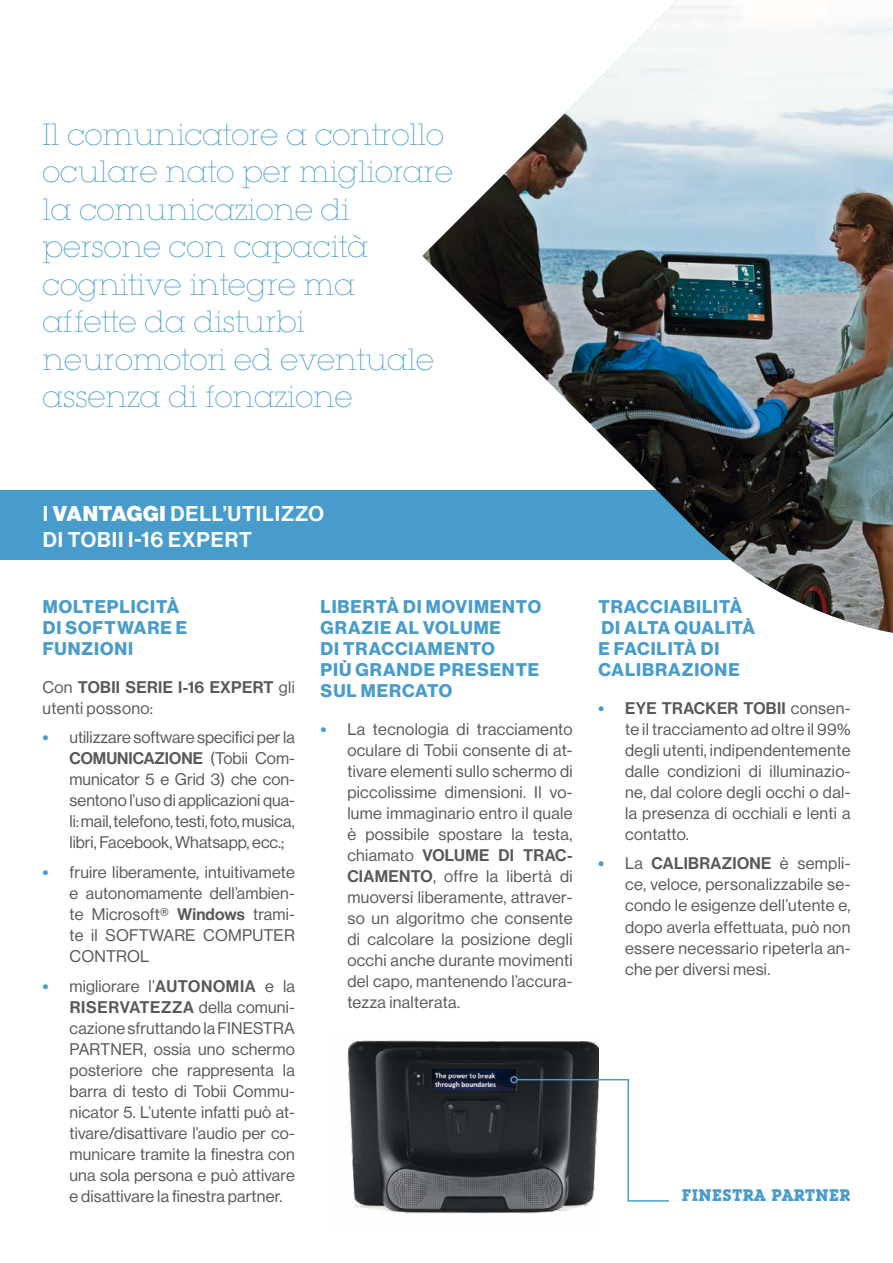
<style>
.page{position:relative;width:893px;height:1263px;background:#fff}
.page>*{position:absolute;margin:0;border:0;box-sizing:border-box;transform-origin:0 0}
.t1{font:200 30px/37.5px "Lubalin Graph Std";color:#479ccb}
.t2{font:21px/25.2px "Neue Haas Display Mediu";letter-spacing:.04em;color:#fff}
.t3{font:700 18px/21px "Neue Haas Display";letter-spacing:.05em;color:#479ccb}
.t4{font:16.5px/21px "Neue Haas Display";letter-spacing:.01em;color:#58585a;text-align:justify}
.t5{font:16.5px "Neue Haas Display Mediu";letter-spacing:.02em;color:#58585a}
.t6{font:16.5px "Neue Haas Display Mediu";letter-spacing:.04em;color:#58585a}
.t7{font:16.5px "Neue Haas Display Mediu";color:#58585a}
.t8{font:700 16.5px "Lubalin Graph IT Cby BT";letter-spacing:.02em;color:#479ccb}
.s1{font-family:"Neue Haas Display";font-weight:900}
.s2{font-family:"Neue Haas Display"}
.s3{font-weight:700;color:#479ccb}
.s4{font-family:"Neue Haas Display Mediu"}
.s5{font-family:"Neue Haas Display";font-weight:700;color:#479ccb}
</style>
<div class="page">
<div style="left:0;top:491px;width:893px;height:69px;background:#479ccb"></div>
<img style="left:422px;top:0;width:471px;height:633px">
<img style="left:347px;top:1040px;width:251px;height:174px">
<svg style="left:515px;top:1078px;width:154px;height:124px"></svg>
<div style="left:510px;top:1076px;width:8px;height:7px;border:2px solid #479ccb;border-radius:50%"></div>
<h1 class="t1" style="left:43px;top:116px;width:412px">Il comunicatore a controllo oculare nato per migliorare la comunicazione di persone con capacità cognitive integre ma affette da disturbi neuromotori ed eventuale assenza di fonazione</h1>
<p class="t2" style="left:43px;top:502px;width:282px">I <span class="s1">VANTAGGI</span> DELL’UTILIZZO<br>DI TOBII I-16 EXPERT</p>
<p class="t3" style="left:43px;top:596px;width:146px">MOLTEPLICITÀ<br>DI SOFTWARE E<br>FUNZIONI</p>
<p class="t5" style="left:43px;top:677px;width:254px"><span class="s2">Con</span> TOBII SERIE I-16 EXPERT <span class="s2">gli</span></p>
<p class="t4" style="left:43px;top:698px;width:112px">utenti possono:</p>
<p class="t4" style="left:43px;top:727px;width:254px"><span class="s3">•</span> utilizzare software specifici per la</p>
<p class="t7" style="left:70px;top:749px;width:227px">COMUNICAZIONE <span class="s2">(Tobii Com-</span></p>
<p class="t4" style="left:70px;top:769px;width:227px">municator 5 e Grid 3) che con&shy;sentono l’uso di applicazioni qua&shy;li: mail, telefono, testi, foto, musica, libri, Facebook, Whatsapp, ecc.;</p>
<p class="t4" style="left:70px;top:862px;width:227px;text-indent:-27px"><span class="s3">•</span> fruire liberamente, intuitivamete e autonomamente dell’ambien&shy;te Microsoft® <span class="s4">Windows</span> trami&shy;te il SOFTWARE COMPUTER CONTROL</p>
<p class="t4" style="left:43px;top:975px;width:254px"><span class="s3">•</span> migliorare l’<span class="s4">AUTONOMIA</span> e la</p>
<p class="t6" style="left:70px;top:997px;width:227px">RISERVATEZZA <span class="s2">della comuni-</span></p>
<p class="t4" style="left:70px;top:1017px;width:227px">cazione sfruttando la FINESTRA PARTNER, ossia uno schermo posteriore che rappresenta la barra di testo di Tobii Commu&shy;nicator 5. L’utente infatti può at&shy;tivare/disattivare l’audio per co&shy;municare tramite la finestra con una sola persona e può attivare e disattivare la finestra partner.</p>
<p class="t3" style="left:321px;top:596px;width:222px">LIBERTÀ DI MOVIMENTO<br>GRAZIE AL VOLUME<br>DI TRACCIAMENTO<br>PIÙ GRANDE PRESENTE<br>SUL MERCATO</p>
<p class="t4" style="left:347px;top:719px;width:227px;text-indent:-27px"><span class="s3">•</span> La tecnologia di tracciamento oculare di Tobii consente di at&shy;tivare elementi sullo schermo di piccolissime dimensioni. Il vo&shy;lume immaginario entro il quale è possibile spostare la testa,</p>
<p class="t5" style="left:347px;top:846px;width:227px"><span class="s2">chiamato</span> VOLUME DI TRAC-</p>
<p class="t4" style="left:347px;top:866px;width:227px"><span class="s4">CIAMENTO</span>, offre la libertà di muoversi liberamente, attraver&shy;so un algoritmo che consente di calcolare la posizione degli occhi anche durante movimenti del capo, mantenendo l’accura&shy;tezza inalterata.</p>
<p class="t3" style="left:598px;top:596px;width:158px">TRACCIABILITÀ<br>DI ALTA QUALITÀ<br>E FACILITÀ DI<br>CALIBRAZIONE</p>
<p class="t5" style="left:598px;top:698px;width:254px"><span class="s5">•</span> EYE TRACKER TOBII <span class="s2">consen-</span></p>
<p class="t4" style="left:625px;top:719px;width:227px">te il tracciamento ad oltre il 99% degli utenti, indipendentemente dalle condizioni di illuminazio&shy;ne, dal colore degli occhi o dal&shy;la presenza di occhiali e lenti a contatto.</p>
<p class="t5" style="left:598px;top:854px;width:254px"><span class="s5">•</span> <span class="s2">La</span> CALIBRAZIONE <span class="s2">è sempli-</span></p>
<p class="t4" style="left:625px;top:874px;width:227px">ce, veloce, personalizzabile se&shy;condo le esigenze dell’utente e, dopo averla effettuata, può non essere necessario ripeterla an&shy;che per diversi mesi.</p>
<p class="t8" style="left:682px;top:1185px;width:170px">FINESTRA PARTNER</p>
</div>
